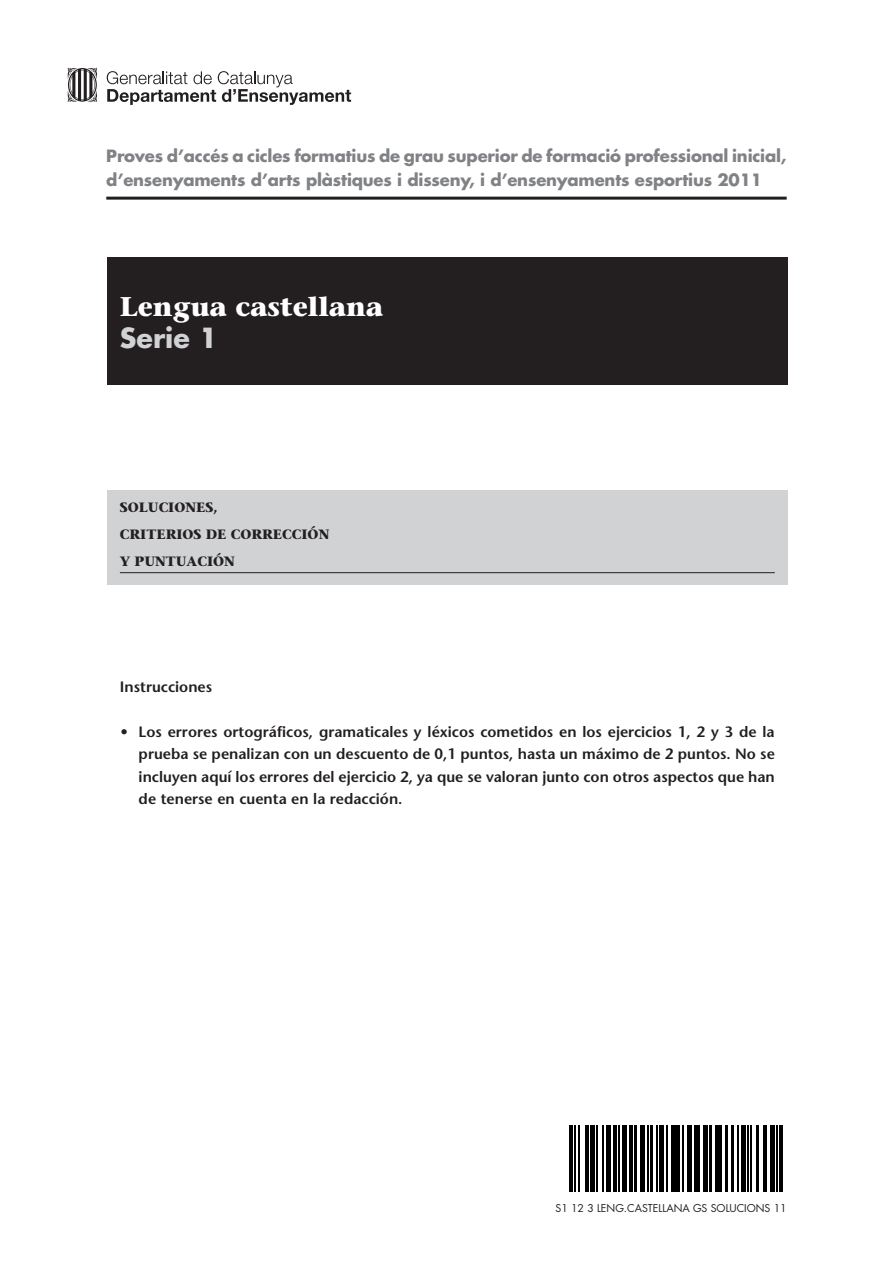
<style>
.page{position:relative;width:893px;height:1263px;background:#fff}
.page>*{position:absolute;margin:0;border:0;box-sizing:border-box;transform-origin:0 0}
.t1{font:700 27px "Stone Serif";color:#fff}
.t2{font:700 27px "Futura";color:#d1d2d4}
.t3{font:700 16.5px/24px "Futura";letter-spacing:-.01em;color:#808285}
.Instrucciones{font:600 15px/22.5px "Stone Sans";color:#231f20;text-align:justify}
.t4{font:700 13.5px "Stone Serif";color:#231f20}
.t5{font:10.5px "Futura";color:#231f20}
</style>
<div class="page">
<hr style="left:106px;top:197px;width:681px;height:3px;background:#231f20">
<div style="left:107px;top:257px;width:680px;height:128px;background:#231f20"></div>
<div style="left:107px;top:490px;width:680px;height:95px;background:#d1d2d4"></div>
<hr style="left:120px;top:572px;width:655px;height:1px;background:#231f20">
<hr style="left:570px;top:1126px;width:1px;height:66px;background:#000">
<hr style="left:571px;top:1126px;width:1px;height:66px;background:#000">
<hr style="left:574px;top:1126px;width:1px;height:66px;background:#000">
<hr style="left:578px;top:1126px;width:2px;height:66px;background:#000">
<hr style="left:586px;top:1126px;width:1px;height:66px;background:#000">
<hr style="left:587px;top:1126px;width:2px;height:66px;background:#000">
<hr style="left:590px;top:1126px;width:2px;height:66px;background:#000">
<hr style="left:592px;top:1126px;width:1px;height:66px;background:#000">
<hr style="left:593px;top:1126px;width:1px;height:66px;background:#000">
<hr style="left:596px;top:1126px;width:1px;height:66px;background:#000">
<hr style="left:602px;top:1126px;width:1px;height:66px;background:#000">
<hr style="left:606px;top:1126px;width:2px;height:66px;background:#000">
<hr style="left:608px;top:1126px;width:1px;height:66px;background:#000">
<hr style="left:609px;top:1126px;width:2px;height:66px;background:#000">
<hr style="left:614px;top:1126px;width:1px;height:66px;background:#000">
<hr style="left:615px;top:1126px;width:1px;height:66px;background:#000">
<hr style="left:618px;top:1126px;width:1px;height:66px;background:#000">
<hr style="left:622px;top:1126px;width:2px;height:66px;background:#000">
<hr style="left:624px;top:1126px;width:1px;height:66px;background:#000">
<hr style="left:625px;top:1126px;width:2px;height:66px;background:#000">
<hr style="left:630px;top:1126px;width:1px;height:66px;background:#000">
<hr style="left:631px;top:1126px;width:2px;height:66px;background:#000">
<hr style="left:634px;top:1126px;width:2px;height:66px;background:#000">
<hr style="left:636px;top:1126px;width:1px;height:66px;background:#000">
<hr style="left:640px;top:1126px;width:1px;height:66px;background:#000">
<hr style="left:641px;top:1126px;width:2px;height:66px;background:#000">
<hr style="left:643px;top:1126px;width:1px;height:66px;background:#000">
<hr style="left:647px;top:1126px;width:2px;height:66px;background:#000">
<hr style="left:650px;top:1126px;width:2px;height:66px;background:#000">
<hr style="left:652px;top:1126px;width:1px;height:66px;background:#000">
<hr style="left:656px;top:1126px;width:2px;height:66px;background:#000">
<hr style="left:659px;top:1126px;width:2px;height:66px;background:#000">
<hr style="left:661px;top:1126px;width:1px;height:66px;background:#000">
<hr style="left:662px;top:1126px;width:1px;height:66px;background:#000">
<hr style="left:666px;top:1126px;width:2px;height:66px;background:#000">
<hr style="left:671px;top:1126px;width:1px;height:66px;background:#000">
<hr style="left:672px;top:1126px;width:2px;height:66px;background:#000">
<hr style="left:674px;top:1126px;width:1px;height:66px;background:#000">
<hr style="left:677px;top:1126px;width:1px;height:66px;background:#000">
<hr style="left:678px;top:1126px;width:2px;height:66px;background:#000">
<hr style="left:683px;top:1126px;width:1px;height:66px;background:#000">
<hr style="left:687px;top:1126px;width:1px;height:66px;background:#000">
<hr style="left:688px;top:1126px;width:2px;height:66px;background:#000">
<hr style="left:690px;top:1126px;width:1px;height:66px;background:#000">
<hr style="left:694px;top:1126px;width:2px;height:66px;background:#000">
<hr style="left:696px;top:1126px;width:1px;height:66px;background:#000">
<hr style="left:699px;top:1126px;width:1px;height:66px;background:#000">
<hr style="left:703px;top:1126px;width:2px;height:66px;background:#000">
<hr style="left:705px;top:1126px;width:1px;height:66px;background:#000">
<hr style="left:706px;top:1126px;width:1px;height:66px;background:#000">
<hr style="left:709px;top:1126px;width:1px;height:66px;background:#000">
<hr style="left:710px;top:1126px;width:2px;height:66px;background:#000">
<hr style="left:715px;top:1126px;width:1px;height:66px;background:#000">
<hr style="left:716px;top:1126px;width:2px;height:66px;background:#000">
<hr style="left:718px;top:1126px;width:1px;height:66px;background:#000">
<hr style="left:721px;top:1126px;width:1px;height:66px;background:#000">
<hr style="left:725px;top:1126px;width:2px;height:66px;background:#000">
<hr style="left:727px;top:1126px;width:1px;height:66px;background:#000">
<hr style="left:731px;top:1126px;width:1px;height:66px;background:#000">
<hr style="left:732px;top:1126px;width:2px;height:66px;background:#000">
<hr style="left:737px;top:1126px;width:1px;height:66px;background:#000">
<hr style="left:741px;top:1126px;width:2px;height:66px;background:#000">
<hr style="left:743px;top:1126px;width:1px;height:66px;background:#000">
<hr style="left:744px;top:1126px;width:2px;height:66px;background:#000">
<hr style="left:747px;top:1126px;width:2px;height:66px;background:#000">
<hr style="left:750px;top:1126px;width:2px;height:66px;background:#000">
<hr style="left:756px;top:1126px;width:1px;height:66px;background:#000">
<hr style="left:757px;top:1126px;width:2px;height:66px;background:#000">
<hr style="left:763px;top:1126px;width:2px;height:66px;background:#000">
<hr style="left:765px;top:1126px;width:1px;height:66px;background:#000">
<hr style="left:771px;top:1126px;width:1px;height:66px;background:#000">
<hr style="left:772px;top:1126px;width:2px;height:66px;background:#000">
<hr style="left:774px;top:1126px;width:1px;height:66px;background:#000">
<hr style="left:776px;top:1126px;width:2px;height:66px;background:#000">
<hr style="left:779px;top:1126px;width:2px;height:66px;background:#000">
<hr style="left:781px;top:1126px;width:1px;height:66px;background:#000">
<svg style="left:107px;top:71px;width:244px;height:34px"></svg>
<svg style="left:68px;top:68px;width:29px;height:34px"></svg>
<p class="t3" style="left:106px;top:144px;width:682px">Proves d’accés a cicles formatius de grau superior de formació professional inicial, d’ensenyaments d’arts plàstiques i disseny, i d’ensenyaments esportius 2011</p>
<p class="t1" style="left:120px;top:289px;width:265px">Lengua castellana</p>
<p class="t2" style="left:120px;top:320px;width:99px">Serie 1</p>
<p class="t4" style="left:120px;top:499px;width:99px">SOLUCIONES,</p>
<p class="t4" style="left:120px;top:526px;width:211px">CRITERIOS DE CORRECCIÓN</p>
<p class="t4" style="left:120px;top:553px;width:117px">Y PUNTUACIÓN</p>
<p class="Instrucciones" style="left:120px;top:675px;width:94px">Instrucciones</p>
<p class="Instrucciones" style="left:139px;top:720px;width:638px;text-indent:-18px">• Los errores ortográficos, gramaticales y léxicos cometidos en los ejercicios 1, 2 y 3 de la prueba se penalizan con un descuento de 0,1 puntos, hasta un máximo de 2 puntos. No se incluyen aquí los errores del ejercicio 2, ya que se valoran junto con otros aspectos que han de tenerse en cuenta en la redacción.</p>
<p class="t5" style="left:556px;top:1201px;width:233px">S1 12 3 LENG.CASTELLANA GS SOLUCIONS 11</p>
</div>
